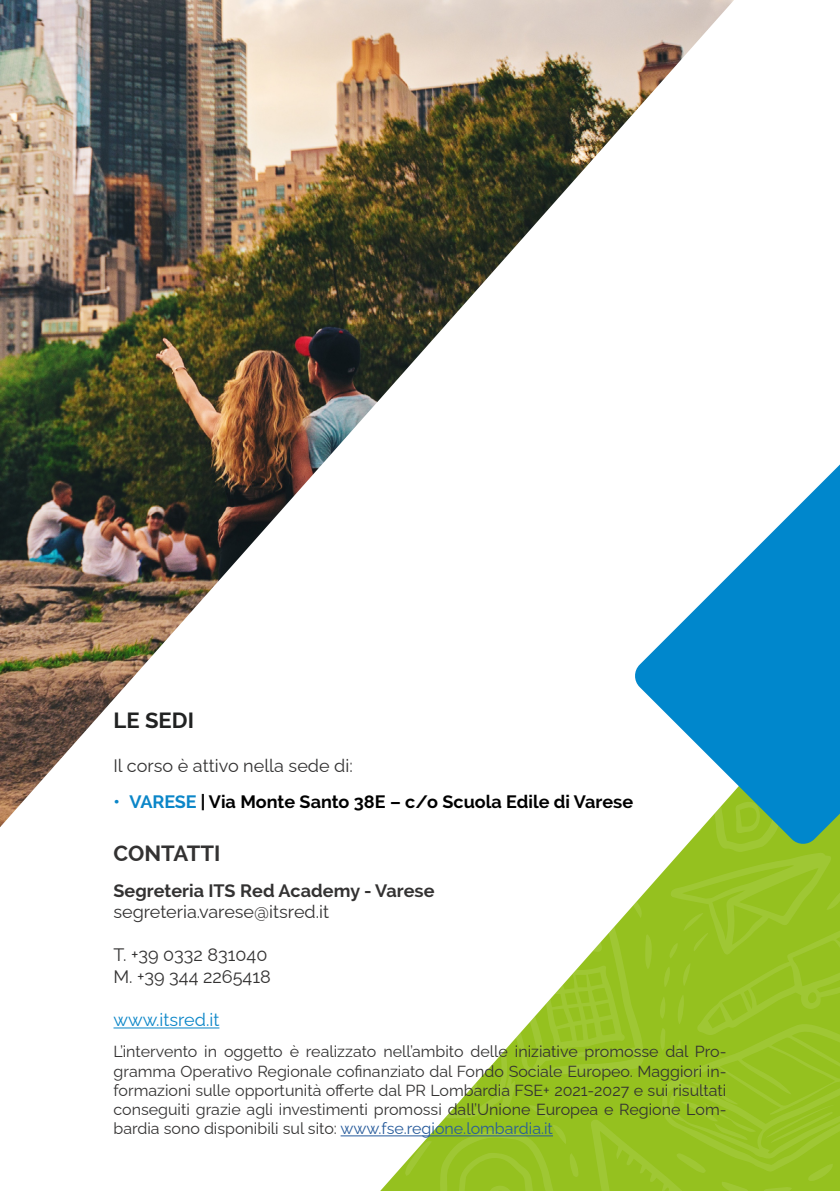
<style>
.page{position:relative;width:840px;height:1191px;background:#fff}
.page>*{position:absolute;margin:0;border:0;box-sizing:border-box;transform-origin:0 0}
.t1{font:700 22px "Raleway";color:#333232}
.t2{font:700 22px "Raleway";color:#212222}
.t3{font:18px/21.6px "Raleway";color:#333232}
.t4{font:700 18px "Raleway";color:#000}
.t5{font:700 18px "Raleway";color:#333232}
.t6{font:18px "Raleway";color:#0b86c8}
.t7{font:16px/19.2px "Raleway";color:#333232;text-align:justify}
.s1{color:#0b86c8}
.s2{color:#275b9b}
</style>
<div class="page">
<svg style="left:380px;top:845px;width:459px;height:346px"></svg>
<img style="left:0;top:0;width:733px;height:827px">
<svg style="left:633px;top:378px;width:206px;height:467px"></svg>
<svg style="left:0;top:0;width:28px;height:28px"></svg>
<hr style="left:340px;top:1135px;width:212px;height:1px;background:#275b9b">
<hr style="left:113px;top:1027px;width:106px;height:1px;background:#0b86c8">
<h1 class="t2" style="left:113px;top:708px;width:82px">LE SEDI</h1>
<p class="t3" style="left:113px;top:752px;width:241px">Il corso è attivo nella sede di:</p>
<p class="t4" style="left:113px;top:791px;width:521px"><span class="s1">• VARESE</span> | Via Monte Santo 38E – c/o Scuola Edile di Varese</p>
<h1 class="t1" style="left:113px;top:840px;width:108px">CONTATTI</h1>
<p class="t5" style="left:113px;top:880px;width:322px">Segreteria ITS Red Academy - Varese</p>
<p class="t3" style="left:113px;top:899px;width:217px">segreteria.varese@itsred.it</p>
<p class="t3" style="left:113px;top:942px;width:159px">T. +39 0332 831040<br>M. +39 344 2265418</p>
<p class="t6" style="left:113px;top:1005px;width:107px">www.itsred.it</p>
<p class="t7" style="left:113px;top:1040px;width:614px">L’intervento in oggetto è realizzato nell’ambito delle iniziative promosse dal Pro&shy;gramma Operativo Regionale cofinanziato dal Fondo Sociale Europeo. Maggiori in&shy;formazioni sulle opportunità offerte dal PR Lombardia FSE+ 2021-2027 e sui risultati conseguiti grazie agli investimenti promossi dall’Unione Europea e Regione Lom&shy;bardia sono disponibili sul sito: <span class="s2">www.fse.regione.lombardia.it</span></p>
</div>
